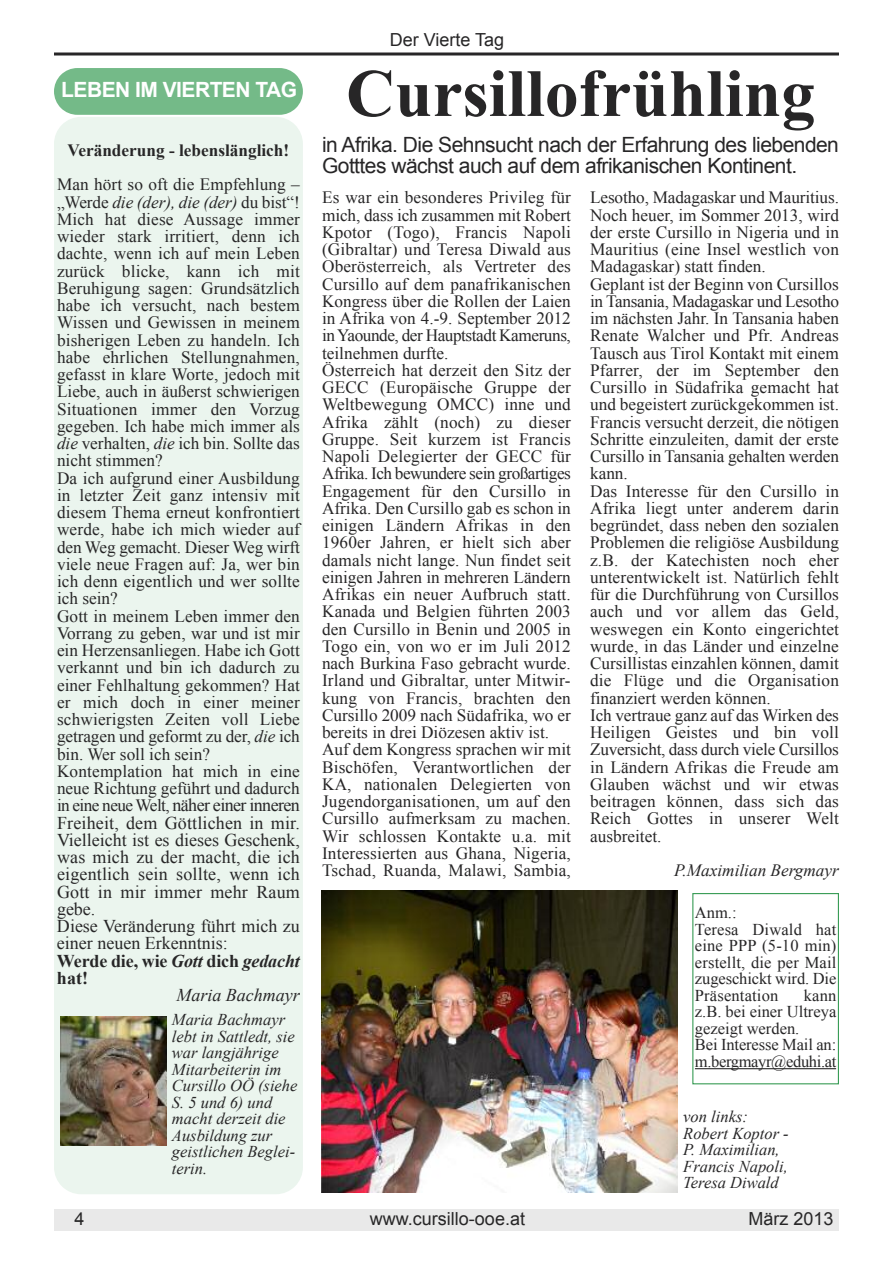
<style>
.page{position:relative;width:893px;height:1263px;background:#fff}
.page>*{position:absolute;margin:0;border:0;box-sizing:border-box;transform-origin:0 0}
.t1{font:700 67.5px "Times New Roman";color:#272627}
.t2{font:21px/21px "Arial";letter-spacing:-.025em;color:#272627}
.t3{font:700 21px "Arial";letter-spacing:-.025em;color:#fff}
.t4{font:18px/17.2px "Times New Roman";color:#272627}
.t5{font:18px "Arial";color:#272627}
.t6{font:italic 18px "Times New Roman";color:#272627}
.t7{font:17.25px/17.2px "Times New Roman";letter-spacing:.01em;color:#272627}
.t8{font:700 17.25px "Times New Roman";color:#272627}
.t9{font:italic 17.25px "Times New Roman";color:#272627}
.t10{font:italic 16.5px/16.5px "Times New Roman";color:#272627}
.t11{font:16.5px/16.5px "Times New Roman";color:#272627}
.s1{font-style:italic}
.s2{font-size:17.25px}
.s3{font-weight:700}
.s4{font-weight:700;font-style:italic}
</style>
<div class="page">
<div style="left:54px;top:117px;width:249px;height:1077px;background:#ebf5ee"></div>
<div style="left:54px;top:68px;width:249px;height:47px;background:#74ba88"></div>
<div style="left:54px;top:1210px;width:785px;height:21px;background:#e9e9e9"></div>
<svg style="left:54px;top:52px;width:785px;height:4px;background:#5c5b5c"></svg>
<img style="left:60px;top:1016px;width:106px;height:130px">
<img style="left:322px;top:891px;width:355px;height:302px">
<div style="left:692px;top:893px;width:147px;height:191px;border:1px solid #399c56"></div>
<hr style="left:695px;top:1068px;width:141px;height:1px;background:#272627">
<p class="t3" style="left:61px;top:78px;width:237px">LEBEN IM VIERTEN TAG</p>
<p class="t8" style="left:68px;top:140px;width:223px">Veränderung - lebenslänglich!</p>
<p class="t7" style="left:57px;top:176px;width:244px">Man hört so oft die Empfehlung – „Werde <span class="s1">die (der), die (der)</span> du bist“!<br>Mich hat diese Aussage immer wieder stark irritiert, denn ich dachte, wenn ich auf mein Leben zurück blicke, kann ich mit<br>Beruhigung sagen: Grundsätzlich habe ich versucht, nach bestem<br>Wissen und Gewissen in meinem bisherigen Leben zu handeln. Ich habe ehrlichen Stellungnahmen, gefasst in klare Worte, jedoch mit<br>Liebe, auch in äußerst schwierigen<br>Situationen immer den Vorzug gegeben. Ich habe mich immer als <span class="s1">die</span> verhalten, <span class="s1">die</span> ich bin. Sollte das nicht stimmen?<br>Da ich aufgrund einer Ausbildung in letzter Zeit ganz intensiv mit diesem Thema erneut konfrontiert werde, habe ich mich wieder auf den Weg gemacht. Dieser Weg wirft viele neue Fragen auf: Ja, wer bin ich denn eigentlich und wer sollte ich sein?<br>Gott in meinem Leben immer den<br>Vorrang zu geben, war und ist mir ein Herzensanliegen. Habe ich Gott verkannt und bin ich dadurch zu einer Fehlhaltung gekommen? Hat er mich doch in einer meiner schwierigsten Zeiten voll Liebe getragen und geformt zu der, <span class="s1">die</span> ich bin. Wer soll ich sein?<br>Kontemplation hat mich in eine neue Richtung geführt und dadurch</p>
<p class="t4" style="left:57px;top:797px;width:244px"><span class="s2">in eine neue Welt,</span> näher einer inneren<br>Freiheit, dem Göttlichen in mir.<br>Vielleicht ist es dieses Geschenk, was mich zu der macht, die ich eigentlich sein sollte, wenn ich<br>Gott in mir immer mehr Raum gebe.<br>Diese Veränderung führt mich zu einer neuen Erkenntnis:<br><span class="s3">Werde die, wie</span> <span class="s4">Gott</span> <span class="s3">dich</span> <span class="s4">gedacht </span><span class="s3">hat!</span></p>
<p class="t6" style="left:176px;top:985px;width:125px">Maria Bachmayr</p>
<p class="t10" style="left:172px;top:1011px;width:127px">Maria Bachmayr lebt in Sattledt, sie war langjährige<br>Mitarbeiterin im<br>Cursillo OÖ (siehe<br>S. 5 und 6) und macht derzeit die<br>Ausbildung zur geistlichen Beglei&shy;terin.</p>
<p class="t5" style="left:390px;top:29px;width:116px">Der Vierte Tag</p>
<h1 class="t1" style="left:346px;top:56px;width:470px">Cursillofrühling</h1>
<p class="t2" style="left:322px;top:134px;width:518px">in Afrika. Die Sehnsucht nach der Erfahrung des liebenden<br>Gotttes wächst auch auf dem afrikanischen Kontinent.</p>
<p class="t7" style="left:322px;top:189px;width:250px">Es war ein besonderes Privileg für mich, dass ich zusammen mit Robert Kpotor (Togo), Francis Napoli (Gibraltar) und Teresa Diwald aus Oberösterreich, als Vertreter des Cursillo auf dem panafrikanischen Kongress über die Rollen der Laien in Afrika von 4.-9. September 2012 inYaounde, der Hauptstadt Kameruns, teilnehmen durfte.<br>Österreich hat derzeit den Sitz der GECC (Europäische Gruppe der Weltbewegung OMCC) inne und Afrika zählt (noch) zu dieser Gruppe. Seit kurzem ist Francis Napoli Delegierter der GECC für Afrika. Ich bewundere sein großartiges Engagement für den Cursillo in Afrika. Den Cursillo gab es schon in einigen Ländern Afrikas in den 1960er Jahren, er hielt sich aber damals nicht lange. Nun findet seit einigen Jahren in mehreren Ländern Afrikas ein neuer Aufbruch statt.<br>Kanada und Belgien führten 2003 den Cursillo in Benin und 2005 in Togo ein, von wo er im Juli 2012 nach Burkina Faso gebracht wurde.<br>Irland und Gibraltar, unter Mitwir&shy;kung von Francis, brachten den Cursillo 2009 nach Südafrika, wo er bereits in drei Diözesen aktiv ist.<br>Auf dem Kongress sprachen wir mit Bischöfen, Verantwortlichen der KA, nationalen Delegierten von Jugendorganisationen, um auf den Cursillo aufmerksam zu machen.<br>Wir schlossen Kontakte u.a. mit Interessierten aus Ghana, Nigeria, Tschad, Ruanda, Malawi, Sambia,</p>
<p class="t7" style="left:590px;top:189px;width:250px">Lesotho, Madagaskar und Mauritius.<br>Noch heuer, im Sommer 2013, wird der erste Cursillo in Nigeria und in<br>Mauritius (eine Insel westlich von<br>Madagaskar) statt finden.<br>Geplant ist der Beginn von Cursillos in Tansania, Madagaskar und Lesotho im nächsten Jahr. In Tansania haben<br>Renate Walcher und Pfr. Andreas<br>Tausch aus Tirol Kontakt mit einem<br>Pfarrer, der im September den<br>Cursillo in Südafrika gemacht hat und begeistert zurückgekommen ist.<br>Francis versucht derzeit, die nötigen<br>Schritte einzuleiten, damit der erste<br>Cursillo in Tansania gehalten werden kann.<br>Das Interesse für den Cursillo in<br>Afrika liegt unter anderem darin begründet, dass neben den sozialen<br>Problemen die religiöse Ausbildung z.B. der Katechisten noch eher unterentwickelt ist. Natürlich fehlt für die Durchführung von Cursillos auch und vor allem das Geld, weswegen ein Konto eingerichtet wurde, in das Länder und einzelne<br>Cursillistas einzahlen können, damit die Flüge und die Organisation finanziert werden können.<br>Ich vertraue ganz auf das Wirken des<br>Heiligen Geistes und bin voll<br>Zuversicht, dass durch viele Cursillos in Ländern Afrikas die Freude am<br>Glauben wächst und wir etwas beitragen können, dass sich das<br>Reich Gottes in unserer Welt ausbreitet.</p>
<p class="t9" style="left:674px;top:861px;width:166px">P.Maximilian Bergmayr</p>
<p class="t11" style="left:695px;top:904px;width:143px">Anm.:<br>Teresa Diwald hat eine PPP (5-10 min) erstellt, die per Mail zugeschickt wird. Die<br>Präsentation</p>
<p class="t11" style="left:695px;top:987px;width:143px;text-indent:109px">kann z.B. bei einer Ultreya gezeigt werden.<br>Bei Interesse Mail an: m.bergmayr@eduhi.at</p>
<p class="t10" style="left:683px;top:1108px;width:107px">von links:<br>Robert Koptor -<br>P. Maximilian,<br>Francis Napoli,<br>Teresa Diwald</p>
<p class="t5" style="left:75px;top:1209px;width:12px">4</p>
<p class="t5" style="left:370px;top:1209px;width:157px">www.cursillo-ooe.at</p>
<p class="t5" style="left:748px;top:1209px;width:87px">März 2013</p>
</div>
